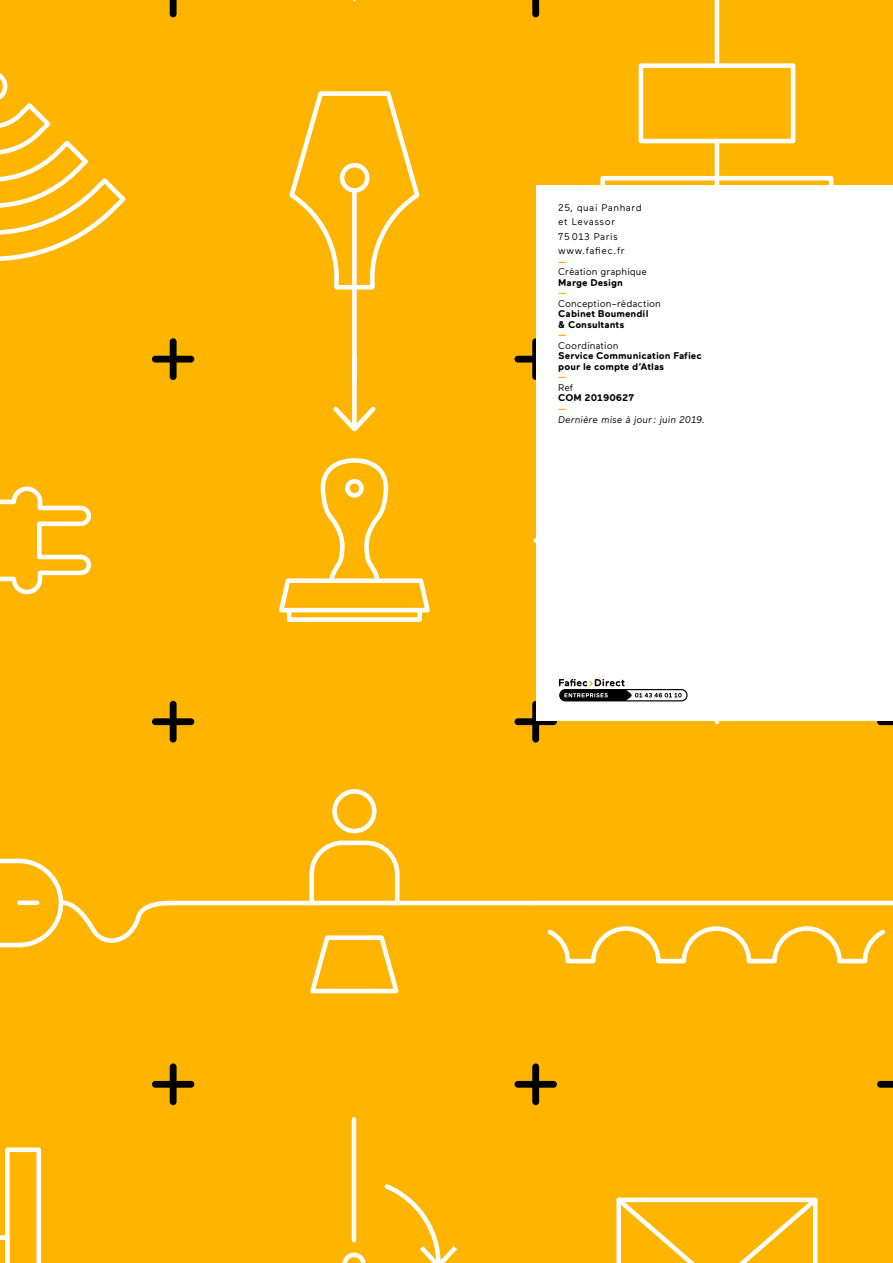
<style>
.page{position:relative;width:893px;height:1263px;background:#ffb400}
.page>*{position:absolute;margin:0;border:0;box-sizing:border-box;transform-origin:0 0}
.t1{font:700 9.75px/10.5px "Maax Rounded";color:#000}
.t2{font:9.75px "Maax Rounded";letter-spacing:.01em;color:#000}
.t3{font:9.75px/14.2px "Maax Rounded";letter-spacing:.05em;color:#000}
.t4{font:italic 9.75px "Maax Rounded";color:#000}
.t5{font:700 9.75px "Maax Rounded";color:#ffb400}
</style>
<div class="page">
<svg style="left:169px;top:0;width:8px;height:17px"></svg>
<svg style="left:532px;top:0;width:8px;height:17px"></svg>
<svg style="left:152px;top:338px;width:42px;height:42px"></svg>
<svg style="left:152px;top:701px;width:42px;height:41px"></svg>
<svg style="left:152px;top:1063px;width:42px;height:42px"></svg>
<svg style="left:515px;top:1063px;width:42px;height:42px"></svg>
<svg style="left:877px;top:1080px;width:16px;height:8px"></svg>
<svg style="left:0;top:486px;width:92px;height:109px"></svg>
<div style="left:639px;top:63px;width:156px;height:80px;border:5px solid #fff"></div>
<svg style="left:600px;top:174px;width:234px;height:11px"></svg>
<hr style="left:715px;top:0;width:4px;height:66px;background:#fff">
<svg style="left:0;top:73px;width:126px;height:188px"></svg>
<svg style="left:342px;top:1252px;width:24px;height:11px"></svg>
<hr style="left:352px;top:1119px;width:4px;height:121px;background:#fff">
<svg style="left:384px;top:1184px;width:73px;height:79px"></svg>
<svg style="left:0;top:859px;width:178px;height:89px"></svg>
<hr style="left:173px;top:901px;width:362px;height:4px;background:#fff">
<div style="left:332px;top:789px;width:44px;height:44px;border:5px solid #fff;border-radius:50%"></div>
<svg style="left:307px;top:840px;width:95px;height:66px"></svg>
<svg style="left:310px;top:935px;width:89px;height:59px"></svg>
<svg style="left:616px;top:1197px;width:202px;height:66px"></svg>
<hr style="left:715px;top:141px;width:4px;height:77px;background:#fff">
<div style="left:19px;top:900px;width:18px;height:5px;background:#fff"></div>
<svg style="left:0;top:1147px;width:42px;height:116px"></svg>
<div style="left:352px;top:359px;width:5px;height:65px;background:#fff"></div>
<svg style="left:333px;top:403px;width:43px;height:29px"></svg>
<svg style="left:279px;top:459px;width:151px;height:163px"></svg>
<div style="left:332px;top:578px;width:45px;height:5px;background:#fff"></div>
<hr style="left:289px;top:608px;width:131px;height:4px;background:#fff">
<div style="left:345px;top:479px;width:19px;height:19px;border:5px solid #fff;border-radius:50%"></div>
<div style="left:352px;top:287px;width:5px;height:72px;background:#fff"></div>
<svg style="left:289px;top:91px;width:131px;height:201px"></svg>
<div style="left:352px;top:190px;width:5px;height:97px;background:#fff"></div>
<div style="left:340px;top:163px;width:29px;height:30px;border:5px solid #fff;border-radius:50%"></div>
<hr style="left:535px;top:901px;width:358px;height:4px;background:#fff">
<svg style="left:547px;top:926px;width:339px;height:38px"></svg>
<div style="left:536px;top:185px;width:357px;height:535px;background:#fff"></div>
<svg style="left:515px;top:338px;width:378px;height:404px"></svg>
<p class="t3" style="left:558px;top:201px;width:85px">25, quai Panhard et Levassor<br>75 013 Paris www.fafiec.fr</p>
<p class="t5" style="left:558px;top:255px;width:10px">—</p>
<p class="t2" style="left:558px;top:266px;width:90px">Création graphique</p>
<p class="t1" style="left:558px;top:277px;width:66px">Marge Design</p>
<p class="t5" style="left:558px;top:287px;width:10px">—</p>
<p class="t2" style="left:558px;top:298px;width:104px">Conception–rédaction</p>
<p class="t1" style="left:558px;top:308px;width:92px">Cabinet Boumendil &amp; Consultants</p>
<p class="t5" style="left:558px;top:329px;width:10px">—</p>
<p class="t2" style="left:558px;top:340px;width:62px">Coordination</p>
<p class="t1" style="left:558px;top:350px;width:145px">Service Communication Fafiec pour le compte d’Atlas</p>
<p class="t5" style="left:558px;top:371px;width:10px">—</p>
<p class="t2" style="left:558px;top:382px;width:16px">Ref</p>
<p class="t1" style="left:558px;top:393px;width:78px">COM 20190627</p>
<p class="t5" style="left:558px;top:403px;width:10px">—</p>
<p class="t4" style="left:558px;top:414px;width:148px">Dernière mise à jour : juin 2019.</p>
</div>
